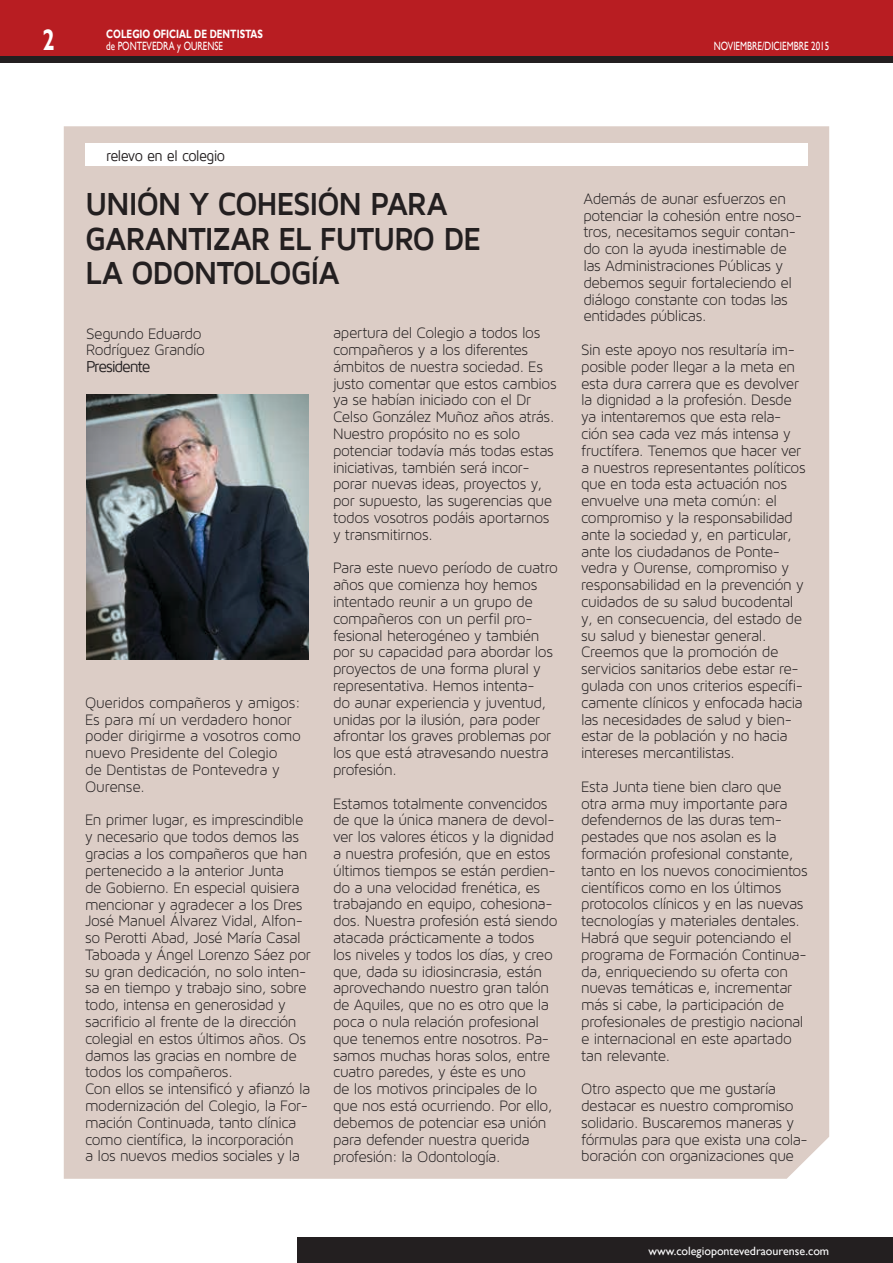
<style>
.page{position:relative;width:893px;height:1263px;background:#fff}
.page>*{position:absolute;margin:0;border:0;box-sizing:border-box;transform-origin:0 0}
.t1{font:700 32.7px/34.5px "Maven Pro";letter-spacing:-.045em;color:#231f20;scale:.93 1}
.t2{font:700 29.55px "Gill Sans";color:#fff;scale:.75 1}
.t3{font:16.2px/16.8px "Maven Pro Light 300";letter-spacing:-.025em;color:#231f20}
.t4{font:16.2px "Maven Pro";letter-spacing:-.075em;color:#231f20}
.t5{font:15.6px "Maven Pro";letter-spacing:-.045em;color:#231f20;scale:.93 1}
.t6{font:12px "Gill Sans";color:#fff;scale:.75 1}
.t7{font:12px "Gill Sans";color:#fff}
.t8{font:700 12px "Gill Sans";color:#fff;scale:.75 1}
</style>
<div class="page">
<div style="left:0;top:0;width:893px;height:60px;background:#b81d22"></div>
<div style="left:298px;top:1237px;width:595px;height:26px;background:#231f20"></div>
<div style="left:0;top:57px;width:893px;height:6px;background:#231f20"></div>
<div style="left:64px;top:126px;width:765px;height:1053px;background:#dccdc6"></div>
<div style="left:85px;top:144px;width:723px;height:22px;background:#fff"></div>
<img style="left:86px;top:394px;width:223px;height:265px">
<h2 class="t2" style="left:43px;top:22px;width:18px">2</h2>
<p class="t8" style="left:106px;top:27px;width:209px">COLEGIO OFICIAL DE DENTISTAS</p>
<p class="t6" style="left:106px;top:39px;width:157px">de PONTEVEDRA y OURENSE</p>
<p class="t6" style="left:714px;top:39px;width:155px">NOVIEMBRE/DICIEMBRE 2015</p>
<p class="t5" style="left:106px;top:147px;width:129px">relevo en el colegio</p>
<h1 class="t1" style="left:85px;top:187px;width:427px">UNIÓN Y COHESIÓN PARA<br>GARANTIZAR EL FUTURO DE<br>LA ODONTOLOGÍA</h1>
<p class="t3" style="left:86px;top:325px;width:120px">Segundo Eduardo<br>Rodríguez Grandío</p>
<p class="t4" style="left:86px;top:358px;width:66px">Presidente</p>
<p class="t3" style="left:85px;top:694px;width:217px">Queridos compañeros y amigos:<br>Es para mí un verdadero honor poder dirigirme a vosotros como nuevo Presidente del Colegio<br>de Dentistas de Pontevedra y<br>Ourense.</p>
<p class="t3" style="left:85px;top:811px;width:227px">En primer lugar, es imprescindible y necesario que todos demos las gracias a los compañeros que han pertenecido a la anterior Junta<br>de Gobierno. En especial quisiera mencionar y agradecer a los Dres<br>José Manuel Álvarez Vidal, Alfon&shy;so Perotti Abad, José María Casal<br>Taboada y Ángel Lorenzo Sáez por su gran dedicación, no solo inten&shy;sa en tiempo y trabajo sino, sobre todo, intensa en generosidad y sacrificio al frente de la dirección colegial en estos últimos años. Os damos las gracias en nombre de todos los compañeros.<br>Con ellos se intensificó y afianzó la modernización del Colegio, la For&shy;mación Continuada, tanto clínica como científica, la incorporación<br>a los nuevos medios sociales y la</p>
<p class="t3" style="left:333px;top:324px;width:225px">apertura del Colegio a todos los compañeros y a los diferentes ámbitos de nuestra sociedad. Es justo comentar que estos cambios ya se habían iniciado con el Dr<br>Celso González Muñoz años atrás.<br>Nuestro propósito no es solo potenciar todavía más todas estas iniciativas, también será incor&shy;porar nuevas ideas, proyectos y, por supuesto, las sugerencias que todos vosotros podáis aportarnos y transmitirnos.</p>
<p class="t3" style="left:333px;top:559px;width:226px">Para este nuevo período de cuatro años que comienza hoy hemos intentado reunir a un grupo de compañeros con un perfil pro&shy;fesional heterogéneo y también por su capacidad para abordar los proyectos de una forma plural y representativa. Hemos intenta-<br>do aunar experiencia y juventud, unidas por la ilusión, para poder afrontar los graves problemas por los que está atravesando nuestra profesión.</p>
<p class="t3" style="left:333px;top:795px;width:226px">Estamos totalmente convencidos de que la única manera de devol&shy;ver los valores éticos y la dignidad a nuestra profesión, que en estos últimos tiempos se están perdien&shy;do a una velocidad frenética, es trabajando en equipo, cohesiona&shy;dos. Nuestra profesión está siendo atacada prácticamente a todos<br>los niveles y todos los días, y creo que, dada su idiosincrasia, están aprovechando nuestro gran talón de Aquiles, que no es otro que la poca o nula relación profesional que tenemos entre nosotros. Pa&shy;samos muchas horas solos, entre cuatro paredes, y éste es uno<br>de los motivos principales de lo que nos está ocurriendo. Por ello, debemos de potenciar esa unión para defender nuestra querida profesión: la Odontología.</p>
<p class="t3" style="left:583px;top:190px;width:220px">Además de aunar esfuerzos en potenciar la cohesión entre noso&shy;tros, necesitamos seguir contan&shy;do con la ayuda inestimable de las Administraciones Públicas y debemos seguir fortaleciendo el diálogo constante con todas las entidades públicas.</p>
<p class="t3" style="left:581px;top:341px;width:226px">Sin este apoyo nos resultaría im&shy;posible poder llegar a la meta en esta dura carrera que es devolver la dignidad a la profesión. Desde ya intentaremos que esta rela&shy;ción sea cada vez más intensa y fructífera. Tenemos que hacer ver a nuestros representantes políticos que en toda esta actuación nos envuelve una meta común: el compromiso y la responsabilidad ante la sociedad y, en particular, ante los ciudadanos de Ponte&shy;vedra y Ourense, compromiso y responsabilidad en la prevención y cuidados de su salud bucodental y, en consecuencia, del estado de su salud y bienestar general.<br>Creemos que la promoción de servicios sanitarios debe estar re&shy;gulada con unos criterios específi&shy;camente clínicos y enfocada hacia las necesidades de salud y bien&shy;estar de la población y no hacia intereses mercantilistas.</p>
<p class="t3" style="left:581px;top:778px;width:228px">Esta Junta tiene bien claro que otra arma muy importante para defendernos de las duras tem&shy;pestades que nos asolan es la formación profesional constante, tanto en los nuevos conocimientos científicos como en los últimos protocolos clínicos y en las nuevas tecnologías y materiales dentales.<br>Habrá que seguir potenciando el programa de Formación Continua&shy;da, enriqueciendo su oferta con nuevas temáticas e, incrementar más si cabe, la participación de profesionales de prestigio nacional e internacional en este apartado tan relevante.</p>
<p class="t3" style="left:581px;top:1080px;width:228px">Otro aspecto que me gustaría destacar es nuestro compromiso solidario. Buscaremos maneras y fórmulas para que exista una cola&shy;boración con organizaciones que</p>
<p class="t7" style="left:649px;top:1244px;width:182px">www.colegiopontevedraourense.com</p>
</div>
